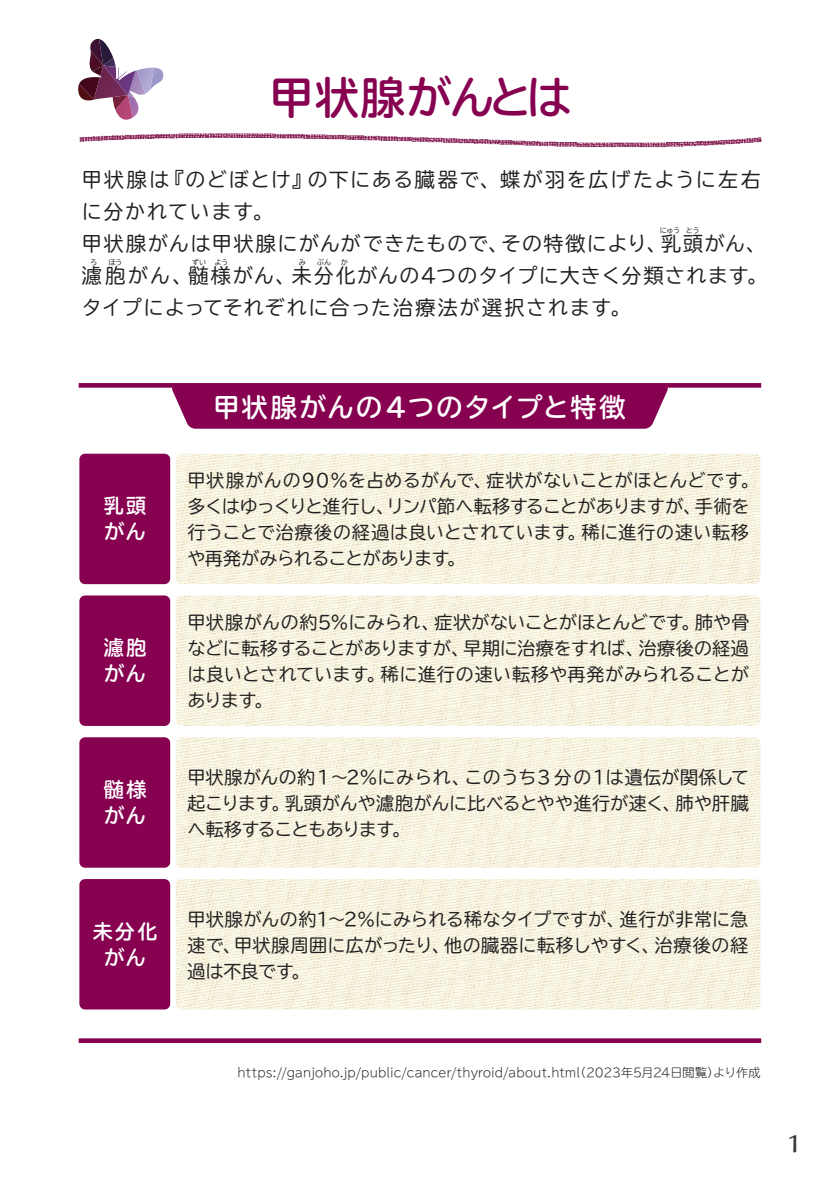
<style>
.page{position:relative;width:840px;height:1191px;background:#fff}
.page>*{position:absolute;margin:0;border:0;box-sizing:border-box;transform-origin:0 0}
.t1{font:700 44px "TBUDR Go Std";letter-spacing:.005em;color:#870151}
.t2{font:700 26px "TBUDR Go Std";letter-spacing:.065em;color:#fff}
.t3{font:700 24px "Kaimin So Std";color:#393637}
.t4{font:20px/32px "TBUDR Go Std";letter-spacing:.075em;color:#231f20}
.t5{font:700 20px/26px "TBUDR Go Std";letter-spacing:.11em;color:#fff}
.t6{font:18px/26px "TBUDR Go Std";letter-spacing:.005em;color:#231f20;text-align:justify}
.t7{font:300 12px "TBUDR Go Std Super";letter-spacing:.015em;color:#231f20}
.t8{font:7.2px "TBUDR Go Std";letter-spacing:-.06em;color:#231f20}
</style>
<div class="page">
<img style="left:176px;top:454px;width:584px;height:555px">
<img style="left:79px;top:133px;width:683px;height:15px">
<div style="left:79px;top:383px;width:681px;height:5px;background:#870151"></div>
<div style="left:79px;top:1038px;width:681px;height:5px;background:#870151"></div>
<div style="left:171px;top:387px;width:497px;height:42px;background:#870151"></div>
<div style="left:79px;top:454px;width:91px;height:130px;background:#870151;border-radius:6px"></div>
<div style="left:79px;top:595px;width:91px;height:131px;background:#870151;border-radius:6px"></div>
<div style="left:79px;top:737px;width:91px;height:130px;background:#870151;border-radius:6px"></div>
<div style="left:79px;top:879px;width:91px;height:130px;background:#870151;border-radius:6px"></div>
<svg style="left:78px;top:39px;width:86px;height:81px"></svg>
<h1 class="t1" style="left:269px;top:62px;width:302px">甲状腺がんとは</h1>
<p class="t4" style="left:82px;top:163px;width:686px">甲状腺は『のどぼとけ』の下にある臓器で、蝶が羽を広げたように左右に分かれています。<br>甲状腺がんは甲状腺にがんができたもので、その特徴により、乳頭がん、濾胞がん、髄様がん、未分化がんの4つのタイプに大きく分類されます。タイプによってそれぞれに合った治療法が選択されます。</p>
<p class="t8" style="left:659px;top:224px;width:41px">にゅう とう</p>
<p class="t8" style="left:90px;top:256px;width:34px">ろ　　ほう</p>
<p class="t8" style="left:192px;top:256px;width:38px">ずい よう</p>
<p class="t8" style="left:298px;top:256px;width:9px">み</p>
<p class="t8" style="left:317px;top:256px;width:16px">ぶん</p>
<p class="t8" style="left:341px;top:256px;width:9px">か</p>
<p class="t5" style="left:104px;top:493px;width:44px">乳頭がん</p>
<p class="t5" style="left:104px;top:635px;width:44px">濾胞がん</p>
<p class="t5" style="left:104px;top:776px;width:44px">髄様がん</p>
<p class="t5" style="left:93px;top:918px;width:66px;text-align:center">未分化がん</p>
<h2 class="t2" style="left:213px;top:385px;width:413px">甲状腺がんの４つのタイプと特徴</h2>
<p class="t6" style="left:187px;top:467px;width:572px;text-align:left">甲状腺がんの90%を占めるがんで、症状がないことがほとんどです。多くはゆっくりと進行し、リンパ節へ転移することがありますが、手術を行うことで治療後の経過は良いとされています。稀に進行の速い転移や再発がみられることがあります。</p>
<p class="t6" style="left:187px;top:609px;width:563px">甲状腺がんの約5%にみられ、症状がないことがほとんどです。肺や骨などに転移することがありますが、早期に治療をすれば、治療後の経過は良いとされています。稀に進行の速い転移や再発がみられることがあります。</p>
<p class="t6" style="left:187px;top:764px;width:563px">甲状腺がんの約1～2%にみられ、このうち3 分の1は遺伝が関係して起こります。乳頭がんや濾胞がんに比べるとやや進行が速く、肺や肝臓へ転移することもあります。</p>
<p class="t6" style="left:187px;top:906px;width:562px">甲状腺がんの約1～2%にみられる稀なタイプですが、進行が非常に急速で、甲状腺周囲に広がったり、他の臓器に転移しやすく、治療後の経過は不良です。</p>
<p class="t7" style="left:237px;top:1063px;width:524px">https://ganjoho.jp/public/cancer/thyroid/about.html（2023年5月24日閲覧）より作成</p>
<h3 class="t3" style="left:787px;top:1126px;width:16px">1</h3>
</div>
